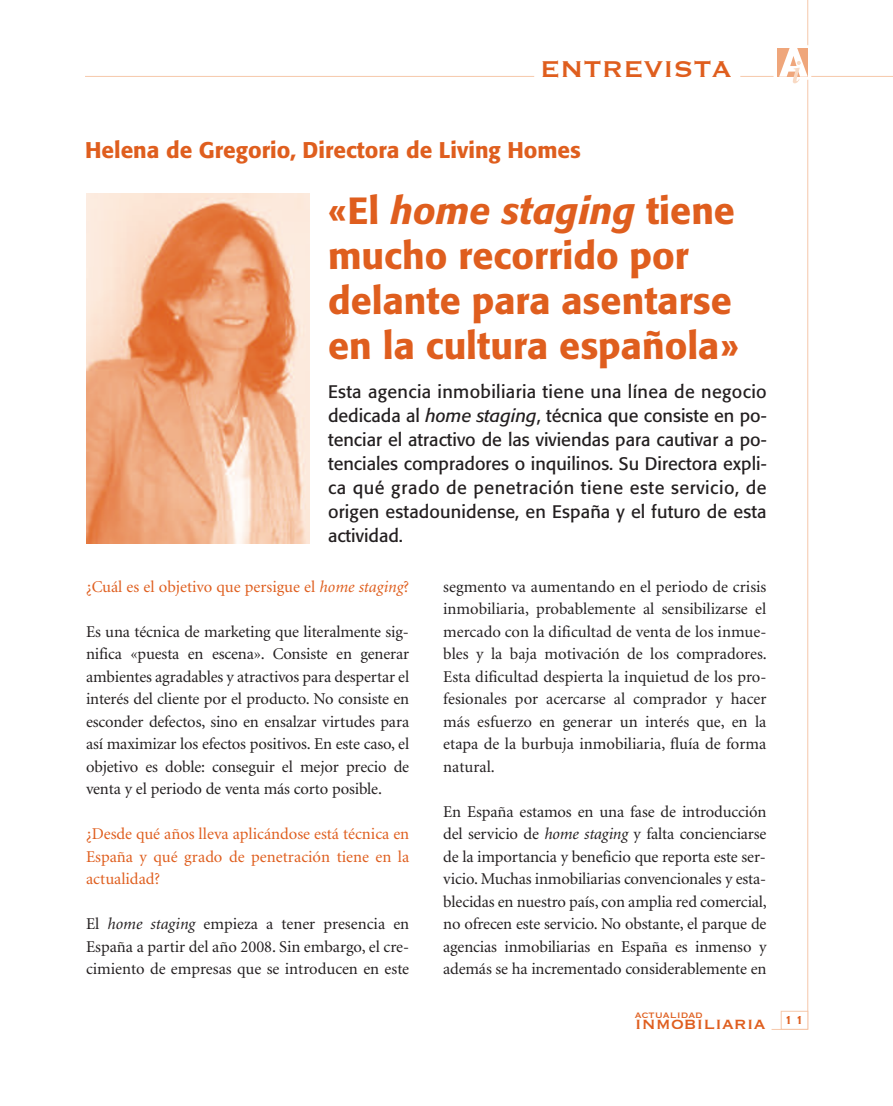
<style>
.page{position:relative;width:893px;height:1106px;background:#fff}
.page>*{position:absolute;margin:0;border:0;box-sizing:border-box;transform-origin:0 0}
.t1{font:500 37.5px/45px "Formata";color:#df5e1e}
.t2{font:30px "Copperplate";color:#df5e1e}
.t3{font:500 22.5px "Formata";color:#df5e1e}
.t4{font:21px "Copperplate";color:#df5e1e}
.t5{font:18px/24px "Formata";letter-spacing:.01em;color:#231f20;text-align:justify}
.t6{font:16.5px/22.5px "Minion";letter-spacing:-.005em;color:#231f20;text-align:justify}
.t7{font:16.5px/22.5px "Minion";color:#df5e1e;text-align:justify}
.t8{font:12.3px "Copperplate";color:#df5e1e}
.s1{font-style:italic}
</style>
<div class="page">
<hr style="left:771px;top:1029px;width:37px;height:1px;background:#f6c8aa">
<hr style="left:807px;top:0;width:1px;height:45px;background:#f6c8aa">
<hr style="left:807px;top:80px;width:1px;height:949px;background:#f6c8aa">
<hr style="left:740px;top:76px;width:33px;height:1px;background:#f6c8aa">
<hr style="left:811px;top:76px;width:82px;height:1px;background:#f6c8aa">
<div style="left:777px;top:48px;width:31px;height:29px;background:#efa67b"></div>
<svg style="left:779px;top:48px;width:29px;height:35px"></svg>
<div style="left:781px;top:1010px;width:27px;height:19px;border:1px solid #f6c8aa"></div>
<hr style="left:85px;top:76px;width:449px;height:1px;background:#f6c8aa">
<img style="left:86px;top:194px;width:224px;height:349px">
<h2 class="t2" style="left:540px;top:49px;width:193px">ENTREVISTA</h2>
<h3 class="t3" style="left:85px;top:141px;width:497px">Helena de Gregorio, Directora de Living Homes</h3>
<h1 class="t1" style="left:328px;top:191px;width:412px">«El <span class="s1">home staging</span> tiene mucho recorrido por delante para asentarse en la cultura española»</h1>
<p class="t5" style="left:328px;top:381px;width:440px">Esta agencia inmobiliaria tiene una línea de negocio dedicada al <span class="s1">home staging</span>, técnica que consiste en po&shy;tenciar el atractivo de las viviendas para cautivar a po&shy;tenciales compradores o inquilinos. Su Directora expli&shy;ca qué grado de penetración tiene este servicio, de origen estadounidense, en España y el futuro de esta actividad.</p>
<p class="t7" style="left:86px;top:576px;width:325px">¿Cuál es el objetivo que persigue el <span class="s1">home staging</span>?</p>
<p class="t6" style="left:86px;top:621px;width:325px">Es una técnica de marketing que literalmente sig&shy;nifica «puesta en escena». Consiste en generar ambientes agradables y atractivos para despertar el interés del cliente por el producto. No consiste en esconder defectos, sino en ensalzar virtudes para así maximizar los efectos positivos. En este caso, el objetivo es doble: conseguir el mejor precio de venta y el periodo de venta más corto posible.</p>
<p class="t7" style="left:86px;top:824px;width:325px">¿Desde qué años lleva aplicándose está técnica en España y qué grado de penetración tiene en la actualidad?</p>
<p class="t6" style="left:86px;top:914px;width:325px">El <span class="s1">home staging</span> empieza a tener presencia en España a partir del año 2008. Sin embargo, el cre&shy;cimiento de empresas que se introducen en este</p>
<p class="t6" style="left:443px;top:576px;width:325px">segmento va aumentando en el periodo de crisis inmobiliaria, probablemente al sensibilizarse el mercado con la dificultad de venta de los inmue&shy;bles y la baja motivación de los compradores.<br>Esta dificultad despierta la inquietud de los pro&shy;fesionales por acercarse al comprador y hacer más esfuerzo en generar un interés que, en la etapa de la burbuja inmobiliaria, fluía de forma natural.</p>
<p class="t6" style="left:443px;top:801px;width:325px">En España estamos en una fase de introducción del servicio de <span class="s1">home staging</span> y falta concienciarse de la importancia y beneficio que reporta este ser&shy;vicio. Muchas inmobiliarias convencionales y esta&shy;blecidas en nuestro país, con amplia red comercial, no ofrecen este servicio. No obstante, el parque de agencias inmobiliarias en España es inmenso y además se ha incrementado considerablemente en</p>
<p class="t8" style="left:635px;top:1007px;width:69px">actualidad</p>
<p class="t4" style="left:635px;top:1010px;width:171px">inmobiliaria <sup>11</sup></p>
</div>
